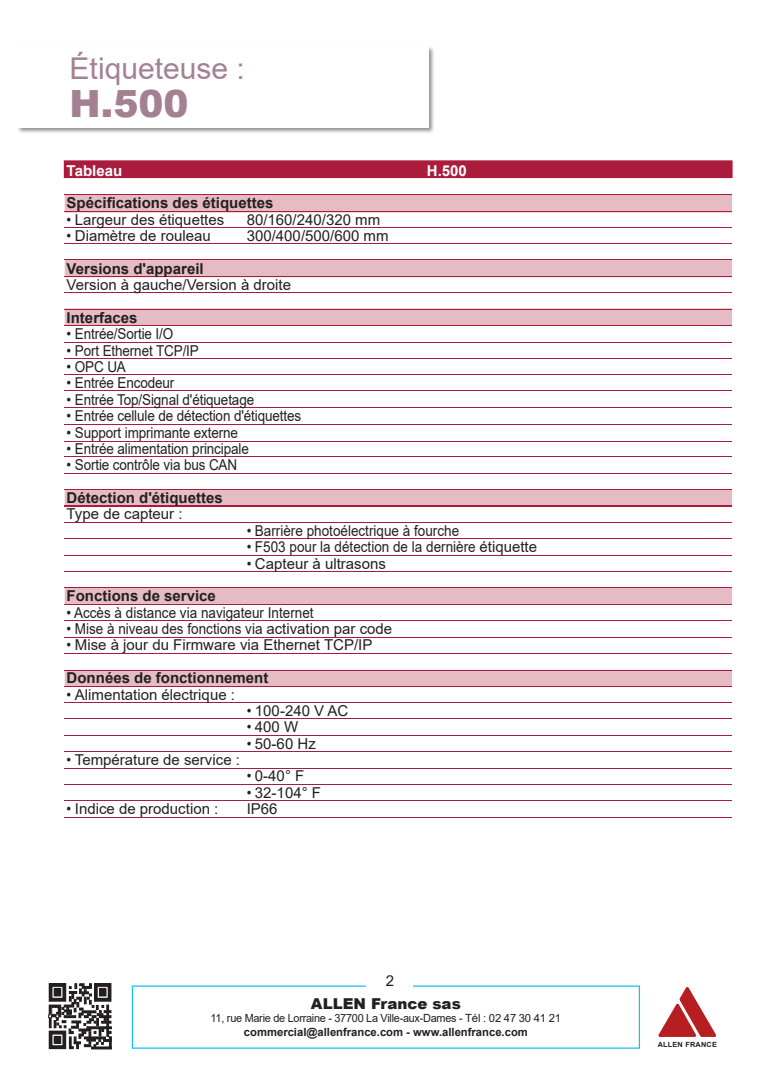
<style>
.page{position:relative;width:780px;height:1088px;background:#fff}
.page>*{position:absolute;margin:0;border:0;box-sizing:border-box;transform-origin:0 0}
.t1{font:900 37.5px "Arial";color:#a48093}
.t2{font:30px "Arial";color:#a48093}
.t3{font:15px "Arial";color:#231f20;scale:.9 1}
.t4{font:700 15px "Arial";color:#231f20}
.t5{font:15px "Arial";color:#231f20}
.t6{font:900 15px "Arial";color:#231f20}
.t7{font:700 15px "Arial";color:#fff}
.t8{font:11.25px "Arial";letter-spacing:-.025em;color:#231f20}
.t9{font:700 11.25px "Arial";color:#231f20}
.t10{font:700 7.12px "Arial";letter-spacing:.03em;color:#231f20}
</style>
<div class="page">
<div style="left:132px;top:985px;width:508px;height:64px;border:1px solid #15c0f2"></div>
<svg style="left:48px;top:983px;width:64px;height:66px"></svg>
<svg style="left:658px;top:987px;width:58px;height:50px"></svg>
<div style="left:367px;top:974px;width:46px;height:20px;background:#fff"></div>
<div style="left:65px;top:587px;width:667px;height:17px;background:#e5bbc4"></div>
<div style="left:65px;top:670px;width:667px;height:17px;background:#e5bbc4"></div>
<div style="left:65px;top:489px;width:667px;height:18px;background:#e5bbc4"></div>
<div style="left:65px;top:308px;width:667px;height:18px;background:#e5bbc4"></div>
<div style="left:64px;top:160px;width:668px;height:18px;background:#ab1c3c;border:1px solid #ab1c3c"></div>
<hr style="left:65px;top:194px;width:667px;height:1px;background:#ab1c3c">
<hr style="left:65px;top:505px;width:667px;height:1px;background:#ab1c3c">
<hr style="left:65px;top:522px;width:667px;height:1px;background:#ab1c3c">
<hr style="left:65px;top:538px;width:667px;height:1px;background:#ab1c3c">
<hr style="left:65px;top:555px;width:667px;height:1px;background:#ab1c3c">
<hr style="left:65px;top:587px;width:667px;height:1px;background:#ab1c3c">
<hr style="left:65px;top:620px;width:667px;height:1px;background:#ab1c3c">
<hr style="left:65px;top:653px;width:667px;height:1px;background:#ab1c3c">
<hr style="left:65px;top:571px;width:667px;height:1px;background:#ab1c3c">
<hr style="left:65px;top:604px;width:667px;height:1px;background:#ab1c3c">
<hr style="left:65px;top:637px;width:667px;height:1px;background:#ab1c3c">
<hr style="left:65px;top:670px;width:667px;height:1px;background:#ab1c3c">
<hr style="left:65px;top:686px;width:667px;height:1px;background:#ab1c3c">
<hr style="left:65px;top:489px;width:667px;height:1px;background:#ab1c3c">
<hr style="left:65px;top:702px;width:667px;height:1px;background:#ab1c3c">
<hr style="left:65px;top:440px;width:667px;height:1px;background:#ab1c3c">
<hr style="left:65px;top:243px;width:667px;height:1px;background:#ab1c3c">
<hr style="left:65px;top:718px;width:667px;height:1px;background:#ab1c3c">
<hr style="left:65px;top:227px;width:667px;height:1px;background:#ab1c3c">
<hr style="left:65px;top:456px;width:667px;height:1px;background:#ab1c3c">
<hr style="left:65px;top:259px;width:667px;height:1px;background:#ab1c3c">
<hr style="left:65px;top:734px;width:667px;height:1px;background:#ab1c3c">
<hr style="left:65px;top:750px;width:667px;height:1px;background:#ab1c3c">
<hr style="left:65px;top:784px;width:667px;height:1px;background:#ab1c3c">
<hr style="left:65px;top:292px;width:667px;height:1px;background:#ab1c3c">
<hr style="left:65px;top:768px;width:667px;height:1px;background:#ab1c3c">
<hr style="left:65px;top:800px;width:667px;height:1px;background:#ab1c3c">
<hr style="left:65px;top:309px;width:667px;height:1px;background:#ab1c3c">
<hr style="left:65px;top:817px;width:667px;height:1px;background:#ab1c3c">
<hr style="left:65px;top:358px;width:667px;height:1px;background:#ab1c3c">
<hr style="left:65px;top:374px;width:667px;height:1px;background:#ab1c3c">
<hr style="left:65px;top:390px;width:667px;height:1px;background:#ab1c3c">
<hr style="left:65px;top:407px;width:667px;height:1px;background:#ab1c3c">
<hr style="left:65px;top:423px;width:667px;height:1px;background:#ab1c3c">
<hr style="left:65px;top:506px;width:667px;height:1px;background:#ab1c3c">
<hr style="left:65px;top:473px;width:667px;height:1px;background:#ab1c3c">
<hr style="left:65px;top:325px;width:667px;height:1px;background:#ab1c3c">
<hr style="left:65px;top:342px;width:667px;height:1px;background:#ab1c3c">
<div style="left:65px;top:195px;width:667px;height:18px;background:#e5bbc4;border:1px solid #ab1c3c"></div>
<div style="left:65px;top:260px;width:667px;height:17px;background:#e5bbc4;border:1px solid #ab1c3c"></div>
<div style="left:16px;top:46px;width:419px;height:88px;background:#231f20;opacity:.5"></div>
<div style="left:18px;top:47px;width:411px;height:81px;background:#fff"></div>
<p class="t2" style="left:70px;top:48px;width:177px">Étiqueteuse :</p>
<p class="t1" style="left:70px;top:76px;width:120px">H.500</p>
<p class="t7" style="left:67px;top:160px;width:57px">Tableau</p>
<p class="t7" style="left:427px;top:160px;width:42px">H.500</p>
<p class="t4" style="left:67px;top:192px;width:208px">Spécifications des étiquettes</p>
<p class="t3" style="left:67px;top:209px;width:176px">• Largeur des étiquettes</p>
<p class="t5" style="left:247px;top:209px;width:135px">80/160/240/320 mm</p>
<p class="t3" style="left:67px;top:225px;width:162px">• Diamètre de rouleau</p>
<p class="t5" style="left:247px;top:225px;width:143px">300/400/500/600 mm</p>
<p class="t4" style="left:67px;top:258px;width:138px">Versions d'appareil</p>
<p class="t5" style="left:67px;top:274px;width:226px">Version à gauche/Version à droite</p>
<p class="t4" style="left:67px;top:307px;width:72px">Interfaces</p>
<p class="t3" style="left:67px;top:324px;width:120px">• Entrée/Sortie I/O</p>
<p class="t3" style="left:67px;top:340px;width:148px">• Port Ethernet TCP/IP</p>
<p class="t3" style="left:67px;top:356px;width:67px">• OPC UA</p>
<p class="t3" style="left:67px;top:373px;width:121px">• Entrée Encodeur</p>
<p class="t3" style="left:67px;top:389px;width:210px">• Entrée Top/Signal d'étiquetage</p>
<p class="t3" style="left:67px;top:405px;width:262px">• Entrée cellule de détection d'étiquettes</p>
<p class="t3" style="left:67px;top:422px;width:192px">• Support imprimante externe</p>
<p class="t3" style="left:67px;top:438px;width:204px">• Entrée alimentation principale</p>
<p class="t3" style="left:67px;top:455px;width:191px">• Sortie contrôle via bus CAN</p>
<p class="t4" style="left:67px;top:487px;width:158px">Détection d'étiquettes</p>
<p class="t5" style="left:67px;top:504px;width:117px">Type de capteur :</p>
<p class="t3" style="left:247px;top:520px;width:237px">• Barrière photoélectrique à fourche</p>
<p class="t3" style="left:247px;top:536px;width:324px">• F503 pour la détection de la dernière étiquette</p>
<p class="t3" style="left:247px;top:553px;width:156px">• Capteur à ultrasons</p>
<p class="t4" style="left:67px;top:585px;width:151px">Fonctions de service</p>
<p class="t3" style="left:67px;top:602px;width:276px">• Accès à distance via navigateur Internet</p>
<p class="t3" style="left:67px;top:618px;width:363px">• Mise à niveau des fonctions via activation par code</p>
<p class="t3" style="left:67px;top:635px;width:341px">• Mise à jour du Firmware via Ethernet TCP/IP</p>
<p class="t4" style="left:67px;top:667px;width:203px">Données de fonctionnement</p>
<p class="t3" style="left:67px;top:684px;width:188px">• Alimentation électrique :</p>
<p class="t3" style="left:247px;top:700px;width:114px">• 100-240 V AC</p>
<p class="t3" style="left:247px;top:717px;width:59px">• 400 W</p>
<p class="t3" style="left:247px;top:733px;width:78px">• 50-60 Hz</p>
<p class="t3" style="left:67px;top:749px;width:194px">• Température de service :</p>
<p class="t3" style="left:247px;top:766px;width:65px">• 0-40° F</p>
<p class="t3" style="left:247px;top:782px;width:84px">• 32-104° F</p>
<p class="t3" style="left:67px;top:798px;width:170px">• Indice de production :</p>
<p class="t5" style="left:247px;top:798px;width:32px">IP66</p>
<p class="t5" style="left:386px;top:970px;width:10px">2</p>
<p class="t6" style="left:311px;top:993px;width:151px">ALLEN France sas</p>
<p class="t8" style="left:211px;top:1011px;width:352px">11, rue Marie de Lorraine - 37700 La Ville-aux-Dames - Tél : 02 47 30 41 21</p>
<p class="t9" style="left:244px;top:1024px;width:285px">commercial@allenfrance.com - www.allenfrance.com</p>
<p class="t10" style="left:657px;top:1039px;width:61px">ALLEN FRANCE</p>
</div>
